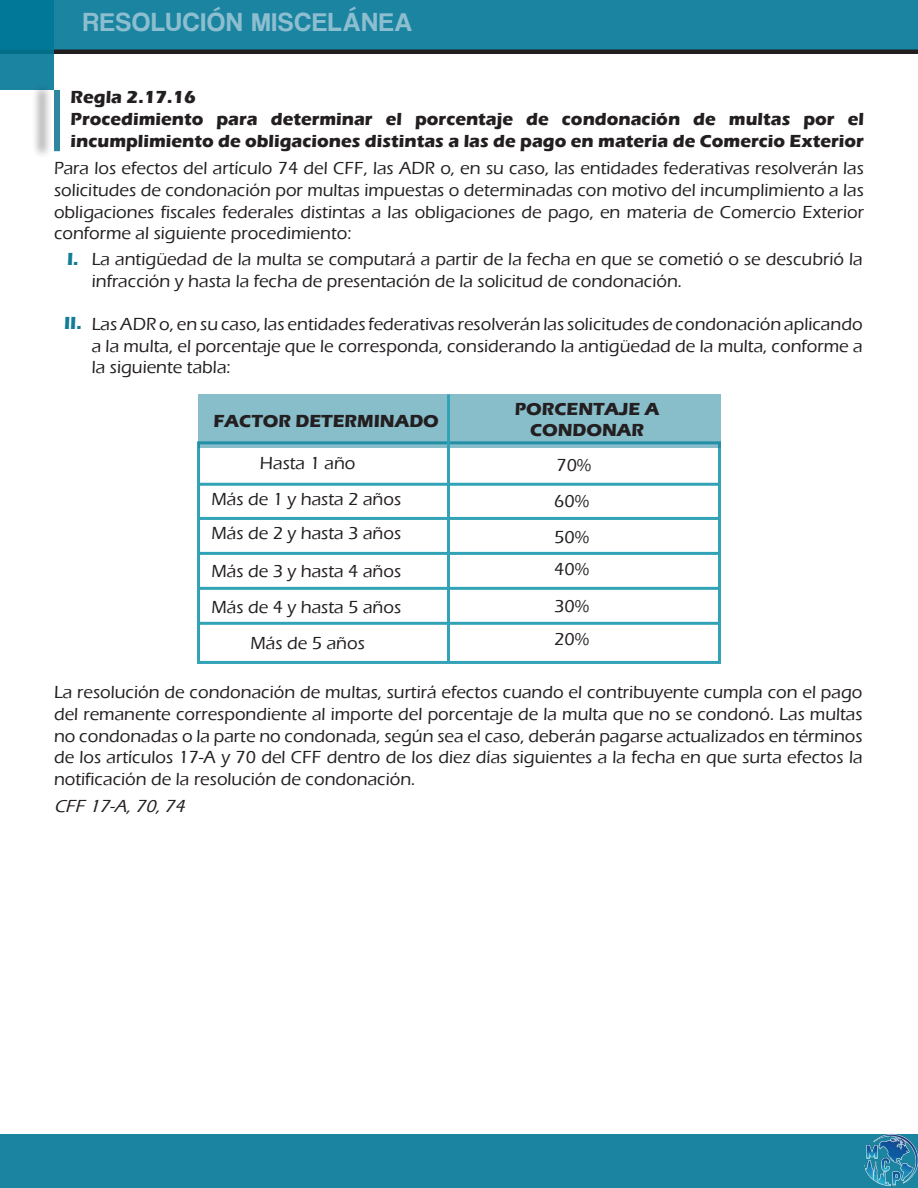
<style>
.page{position:relative;width:918px;height:1188px;background:#fff}
.page>*{position:absolute;margin:0;border:0;box-sizing:border-box;transform-origin:0 0}
.t1{font:27px "Coolvetica Rg";letter-spacing:.05em;color:#9ac5d5}
.t2{font:500 18px/21.6px "Eras ITC";color:#231f20;text-align:justify}
.t3{font:700 18px/21.6px "Eras ITC";color:#231f20}
.t4{font:italic 500 18px "Eras ITC";color:#231f20}
.t5{font:700 18px "Eras ITC";color:#137c96}
</style>
<div class="page">
<div style="left:0;top:0;width:918px;height:54px;background:#1a84a1"></div>
<div style="left:0;top:1134px;width:918px;height:54px;background:#1a84a1"></div>
<hr style="left:0;top:50px;width:918px;height:4px;background:#231f20">
<img style="left:864px;top:1134px;width:54px;height:53px">
<svg style="left:0;top:0;width:54px;height:90px;fill:#027898"></svg>
<div style="left:31px;top:82px;width:22px;height:77px;background:#231f20;opacity:.5"></div>
<div style="left:54px;top:93px;width:6px;height:55px;background:#2d879e"></div>
<div style="left:197px;top:441px;width:524px;height:223px;background:#fff;border:3px solid #32a2b6"></div>
<svg style="left:198px;top:394px;width:523px;height:54px;fill:#88bdca"></svg>
<hr style="left:197px;top:483px;width:524px;height:3px;background:#32a2b6">
<hr style="left:197px;top:517px;width:524px;height:3px;background:#32a2b6">
<hr style="left:197px;top:552px;width:524px;height:3px;background:#32a2b6">
<hr style="left:199px;top:587px;width:522px;height:3px;background:#32a2b6">
<hr style="left:197px;top:622px;width:524px;height:3px;background:#32a2b6">
<hr style="left:447px;top:394px;width:3px;height:268px;background:#32a2b6">
<h1 class="t1" style="left:83px;top:6px;width:331px">RESOLUCIÓN MISCELÁNEA</h1>
<p class="t3" style="left:71px;top:86px;width:127px">Regla 2.17.16</p>
<p class="t3" style="left:71px;top:108px;width:795px">Procedimiento para determinar el porcentaje de condonación de multas por el incumplimiento de obligaciones distintas a las de pago en materia de Comercio Exterior</p>
<p class="t2" style="left:54px;top:158px;width:812px">Para los efectos del artículo 74 del CFF, las ADR o, en su caso, las entidades federativas resolverán las solicitudes de condonación por multas impuestas o determinadas con motivo del incumplimiento a las obligaciones fiscales federales distintas a las obligaciones de pago, en materia de Comercio Exterior conforme al siguiente procedimiento:</p>
<p class="t2" style="left:92px;top:249px;width:772px">La antigüedad de la multa se computará a partir de la fecha en que se cometió o se descubrió la infracción y hasta la fecha de presentación de la solicitud de condonación.</p>
<p class="t2" style="left:92px;top:313px;width:772px">Las ADR o, en su caso, las entidades federativas resolverán las solicitudes de condonación aplicando a la multa, el porcentaje que le corresponda, considerando la antigüedad de la multa, conforme a la siguiente tabla:</p>
<p class="t5" style="left:67px;top:248px;width:13px">I.</p>
<p class="t5" style="left:64px;top:313px;width:19px">II.</p>
<p class="t3" style="left:214px;top:410px;width:227px">FACTOR DETERMINADO</p>
<p class="t2" style="left:260px;top:452px;width:97px">Hasta 1 año</p>
<p class="t2" style="left:211px;top:488px;width:191px">Más de 1 y hasta 2 años</p>
<p class="t2" style="left:211px;top:523px;width:191px">Más de 2 y hasta 3 años</p>
<p class="t2" style="left:211px;top:560px;width:191px">Más de 3 y hasta 4 años</p>
<p class="t2" style="left:211px;top:596px;width:191px">Más de 4 y hasta 5 años</p>
<p class="t2" style="left:251px;top:632px;width:116px">Más de 5 años</p>
<p class="t3" style="left:515px;top:398px;width:146px">PORCENTAJE A</p>
<p class="t3" style="left:530px;top:419px;width:115px">CONDONAR</p>
<p class="t2" style="left:556px;top:455px;width:36px">70%</p>
<p class="t2" style="left:554px;top:491px;width:36px">60%</p>
<p class="t2" style="left:554px;top:527px;width:36px">50%</p>
<p class="t2" style="left:554px;top:558px;width:36px">40%</p>
<p class="t2" style="left:554px;top:595px;width:36px">30%</p>
<p class="t2" style="left:554px;top:629px;width:36px">20%</p>
<p class="t2" style="left:54px;top:682px;width:810px">La resolución de condonación de multas, surtirá efectos cuando el contribuyente cumpla con el pago del remanente correspondiente al importe del porcentaje de la multa que no se condonó. Las multas no condonadas o la parte no condonada, según sea el caso, deberán pagarse actualizados en términos de los artículos 17-A y 70 del CFF dentro de los diez días siguientes a la fecha en que surta efectos la notificación de la resolución de condonación.</p>
<p class="t4" style="left:54px;top:796px;width:137px">CFF 17-A,70,74</p>
</div>
